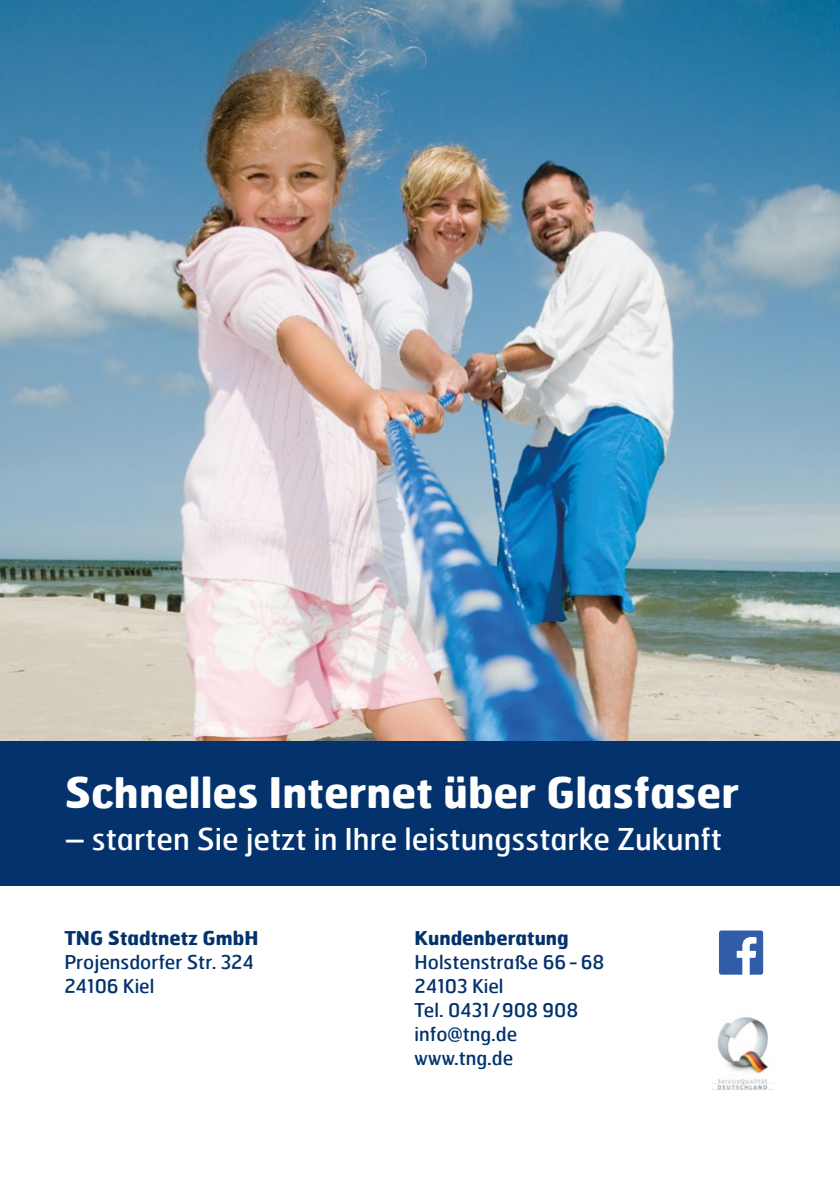
<style>
.page{position:relative;width:840px;height:1191px;background:#fff}
.page>*{position:absolute;margin:0;border:0;box-sizing:border-box;transform-origin:0 0}
.t1{font:700 42px "Hermes";color:#fff}
.t2{font:30px "Hermes";color:#fff}
.t3{font:19px/24px "Hermes";color:#03326c}
.t4{font:700 19px "Hermes";color:#03326c}
</style>
<div class="page">
<img style="left:0;top:0;width:839px;height:741px">
<div style="left:0;top:741px;width:839px;height:145px;background:#03326c"></div>
<img style="left:711px;top:1017px;width:61px;height:73px">
<svg style="left:719px;top:930px;width:43px;height:44px"></svg>
<h1 class="t1" style="left:64px;top:765px;width:675px">Schnelles Internet über Glasfaser</h1>
<h2 class="t2" style="left:64px;top:820px;width:658px">– starten Sie jetzt in Ihre leistungsstarke Zukunft</h2>
<p class="t4" style="left:64px;top:926px;width:195px">TNG Stadtnetz GmbH</p>
<p class="t3" style="left:64px;top:949px;width:191px">Projensdorfer Str. 324<br>24106 Kiel</p>
<p class="t4" style="left:414px;top:926px;width:155px">Kundenberatung</p>
<p class="t3" style="left:414px;top:949px;width:191px">Holstenstraße 66-68<br>24103 Kiel<br>Tel. 0431 /908 908 info@tng.de www.tng.de</p>
</div>
